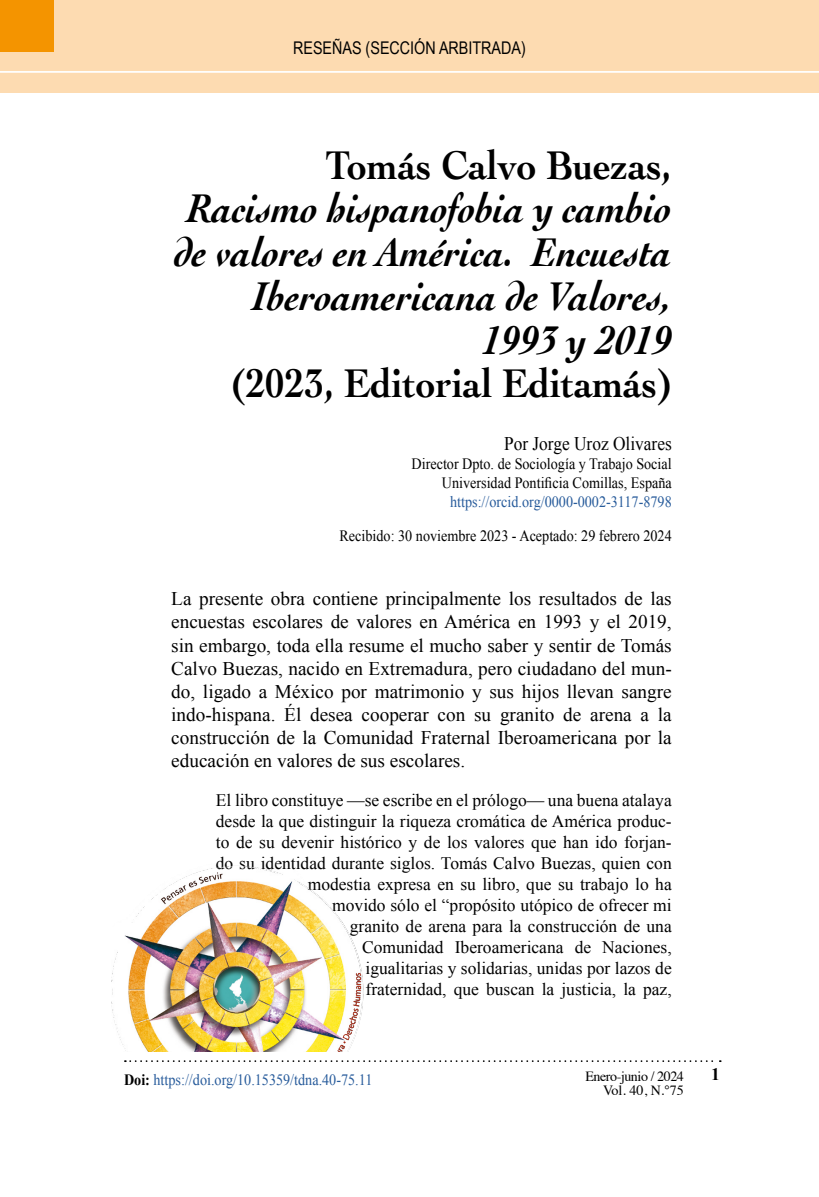
<style>
.page{position:relative;width:819px;height:1197px;background:#fff}
.page>*{position:absolute;margin:0;border:0;box-sizing:border-box;transform-origin:0 0}
.t1{font:italic 700 42px/43.8px "Cochin";color:#000;text-align:right;scale:.9 1}
.t2{font:700 42px "Cochin";color:#000;scale:.9 1}
.t3{font:19.25px/23.1px "Times New Roman";color:#000;text-align:justify}
.t4{font:19.25px "Times New Roman";color:#000;scale:.9 1}
.t5{font:17.5px/21px "Times New Roman";color:#000;text-align:right}
.t6{font:17.5px "Arial Narrow";color:#000}
.t7{font:700 17.5px "Times New Roman";color:#000}
.t8{font:15.75px/18.9px "Times New Roman";color:#000;text-align:right;scale:.9 1}
.t9{font:15.75px "Times New Roman";color:#275b9b;scale:.9 1}
.t10{font:14.17px "Times";color:#000}
.t11{font:14px "Times";letter-spacing:-.03em;color:#000}
.s1{font-weight:700;color:#000}
.s2{font-size:14px}
</style>
<div class="page">
<div style="left:0;top:0;width:819px;height:93px;background:#fddbb1"></div>
<hr style="left:0;top:71px;width:819px;height:2px;background:#fff">
<div style="left:0;top:0;width:54px;height:51px;background:#f49400"></div>
<svg style="left:125px;top:1060px;width:596px;height:2px"></svg>
<img style="left:112px;top:866px;width:252px;height:186px">
<p class="t6" style="left:293px;top:35px;width:234px">RESEÑAS (SECCIÓN ARBITRADA)</p>
<h1 class="t2" style="left:326px;top:137px;width:386px">Tomás Calvo Buezas,</h1>
<h1 class="t1" style="left:175px;top:185px;width:554px">Racismo hispanofobia y cambio de valores en América. Encuesta<br>Iberoamericana de Valores,<br>1993 y 2019</h1>
<h1 class="t2" style="left:231px;top:355px;width:491px">(2023, Editorial Editamás)</h1>
<p class="t4" style="left:504px;top:431px;width:188px">Por Jorge Uroz Olivares</p>
<p class="t8" style="left:412px;top:454px;width:291px">Director Dpto. de Sociología y Trabajo Social<br>Universidad Pontificia Comillas, España</p>
<p class="t9" style="left:450px;top:491px;width:248px">https://orcid.org/0000-0002-3117-8798</p>
<p class="t8" style="left:340px;top:526px;width:371px">Recibido: 30 noviembre 2023 - Aceptado: 29 febrero 2024</p>
<p class="t3" style="left:171px;top:587px;width:502px">La presente obra contiene principalmente los resultados de las encuestas escolares de valores en América en 1993 y el 2019, sin embargo, toda ella resume el mucho saber y sentir de Tomás Calvo Buezas, nacido en Extremadura, pero ciudadano del mun&shy;do, ligado a México por matrimonio y sus hijos llevan sangre indo-hispana. Él desea cooperar con su granito de arena a la construcción de la Comunidad Fraternal Iberoamericana por la educación en valores de sus escolares.</p>
<p class="t5" style="left:216px;top:790px;width:457px">El libro constituye —se escribe en el prólogo— una buena atalaya desde la que distinguir la riqueza cromática de América produc&shy;to de su devenir histórico y de los valores que han ido forjan&shy;do su identidad durante siglos. Tomás Calvo Buezas, quien con modestia expresa en su libro, que su trabajo lo ha<br>movido sólo el “propósito utópico de ofrecer mi<br>granito de arena para la construcción de una<br>Comunidad Iberoamericana de Naciones,<br>igualitarias y solidarias, unidas por lazos de<br>fraternidad, que buscan la justicia, la paz,</p>
<p class="t9" style="left:124px;top:1069px;width:278px"><span class="s1">Doi:</span> https://doi.org/10.15359/tdna.40-75.11</p>
<p class="t11" style="left:585px;top:1063px;width:100px">Enero-junio / 2024</p>
<p class="t7" style="left:711px;top:1062px;width:10px">1</p>
<p class="t10" style="left:603px;top:1077px;width:82px">Vol. 40, <span class="s2">N.°75</span></p>
</div>
